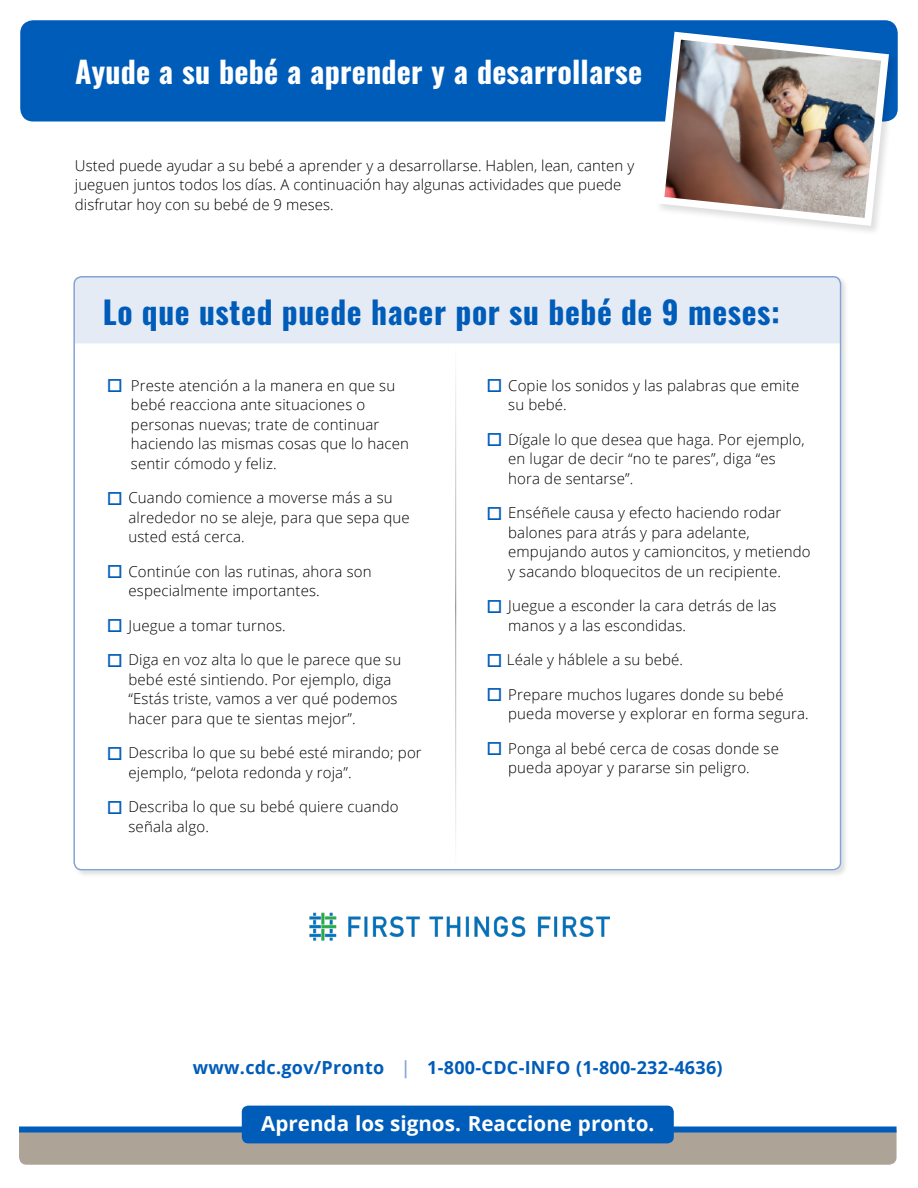
<style>
.page{position:relative;width:918px;height:1188px;background:#fff}
.page>*{position:absolute;margin:0;border:0;box-sizing:border-box;transform-origin:0 0}
.t1{font:700 31.5px "Oswald";letter-spacing:.02em;color:#005cb9}
.t2{font:700 30px "Oswald";letter-spacing:.005em;color:#fff}
.t3{font:700 20.7px "Open Sans";color:#fff}
.t4{font:700 18px "Open Sans";letter-spacing:.015em;color:#005cb9}
.t5{font:300 15px/19.5px "Open Sans";letter-spacing:.01em;color:#000}
.s1{color:#005cb9}
.s2{font-weight:600;color:#84a4d1}
</style>
<div class="page">
<div style="left:74px;top:275px;width:775px;height:603px;background:#000;opacity:.13"></div>
<div style="left:75px;top:276px;width:766px;height:594px;background:#fff;border-radius:8px"></div>
<div style="left:75px;top:276px;width:766px;height:67px;background:#e5ebf4"></div>
<div style="left:20px;top:20px;width:878px;height:102px;background:#005cb9;border-radius:13px"></div>
<div style="left:655px;top:30px;width:244px;height:206px;background:#000;opacity:.13"></div>
<svg style="left:656px;top:32px;width:233px;height:194px"></svg>
<img style="left:664px;top:40px;width:217px;height:178px">
<svg style="left:19px;top:1132px;width:878px;height:33px"></svg>
<div style="left:19px;top:1126px;width:878px;height:6px;background:#005cb9"></div>
<div style="left:242px;top:1106px;width:432px;height:37px;background:#005cb9;border-radius:6px"></div>
<img style="left:309px;top:913px;width:300px;height:27px">
<h2 class="t2" style="left:75px;top:56px;width:569px">Ayude a su bebé a aprender y a desarrollarse</h2>
<p class="t5" style="left:75px;top:155px;width:561px">Usted puede ayudar a su bebé a aprender y a desarrollarse. Hablen, lean, canten y jueguen juntos todos los días. A continuación hay algunas actividades que puede disfrutar hoy con su bebé de 9 meses.</p>
<h1 class="t1" style="left:103px;top:296px;width:679px">Lo que usted puede hacer por su bebé de 9 meses:</h1>
<p class="t5" style="left:131px;top:375px;width:280px;text-indent:-24px"><span class="s1">□</span> Preste atención a la manera en que su bebé reacciona ante situaciones o personas nuevas; trate de continuar haciendo las mismas cosas que lo hacen sentir cómodo y feliz.</p>
<p class="t5" style="left:129px;top:488px;width:283px;text-indent:-22px"><span class="s1">□</span> Cuando comience a moverse más a su alrededor no se aleje, para que sepa que usted está cerca.</p>
<p class="t5" style="left:129px;top:561px;width:245px;text-indent:-22px"><span class="s1">□</span> Continúe con las rutinas, ahora son especialmente importantes.</p>
<p class="t5" style="left:107px;top:615px;width:180px"><span class="s1">□</span> Juegue a tomar turnos.</p>
<p class="t5" style="left:129px;top:650px;width:274px;text-indent:-22px"><span class="s1">□</span> Diga en voz alta lo que le parece que su bebé esté sintiendo. Por ejemplo, diga “Estás triste, vamos a ver qué podemos hacer para que te sientas mejor”.</p>
<p class="t5" style="left:129px;top:743px;width:295px;text-indent:-22px"><span class="s1">□</span> Describa lo que su bebé esté mirando; por ejemplo, “pelota redonda y roja”.</p>
<p class="t5" style="left:129px;top:797px;width:272px;text-indent:-22px"><span class="s1">□</span> Describa lo que su bebé quiere cuando señala algo.</p>
<p class="t5" style="left:508px;top:375px;width:293px;text-indent:-22px"><span class="s1">□</span> Copie los sonidos y las palabras que emite su bebé.</p>
<p class="t5" style="left:508px;top:429px;width:298px;text-indent:-22px"><span class="s1">□</span> Dígale lo que desea que haga. Por ejemplo, en lugar de decir “no te pares”, diga “es hora de sentarse”.</p>
<p class="t5" style="left:508px;top:503px;width:304px;text-indent:-22px"><span class="s1">□</span> Enséñele causa y efecto haciendo rodar balones para atrás y para adelante, empujando autos y camioncitos, y metiendo y sacando bloquecitos de un recipiente.</p>
<p class="t5" style="left:508px;top:596px;width:270px;text-indent:-22px"><span class="s1">□</span> Juegue a esconder la cara detrás de las manos y a las escondidas.</p>
<p class="t5" style="left:487px;top:650px;width:198px"><span class="s1">□</span> Léale y háblele a su bebé.</p>
<p class="t5" style="left:508px;top:684px;width:302px;text-indent:-22px"><span class="s1">□</span> Prepare muchos lugares donde su bebé pueda moverse y explorar en forma segura.</p>
<p class="t5" style="left:487px;top:738px;width:294px;text-align:center"><span class="s1">□</span> Ponga al bebé cerca de cosas donde se pueda apoyar y pararse sin peligro.</p>
<p class="t4" style="left:193px;top:1055px;width:531px">www.cdc.gov/Pronto <span class="s2">|</span> 1-800-CDC-INFO (1-800-232-4636)</p>
<h3 class="t3" style="left:261px;top:1109px;width:395px">Aprenda los signos. Reaccione pronto.</h3>
</div>
